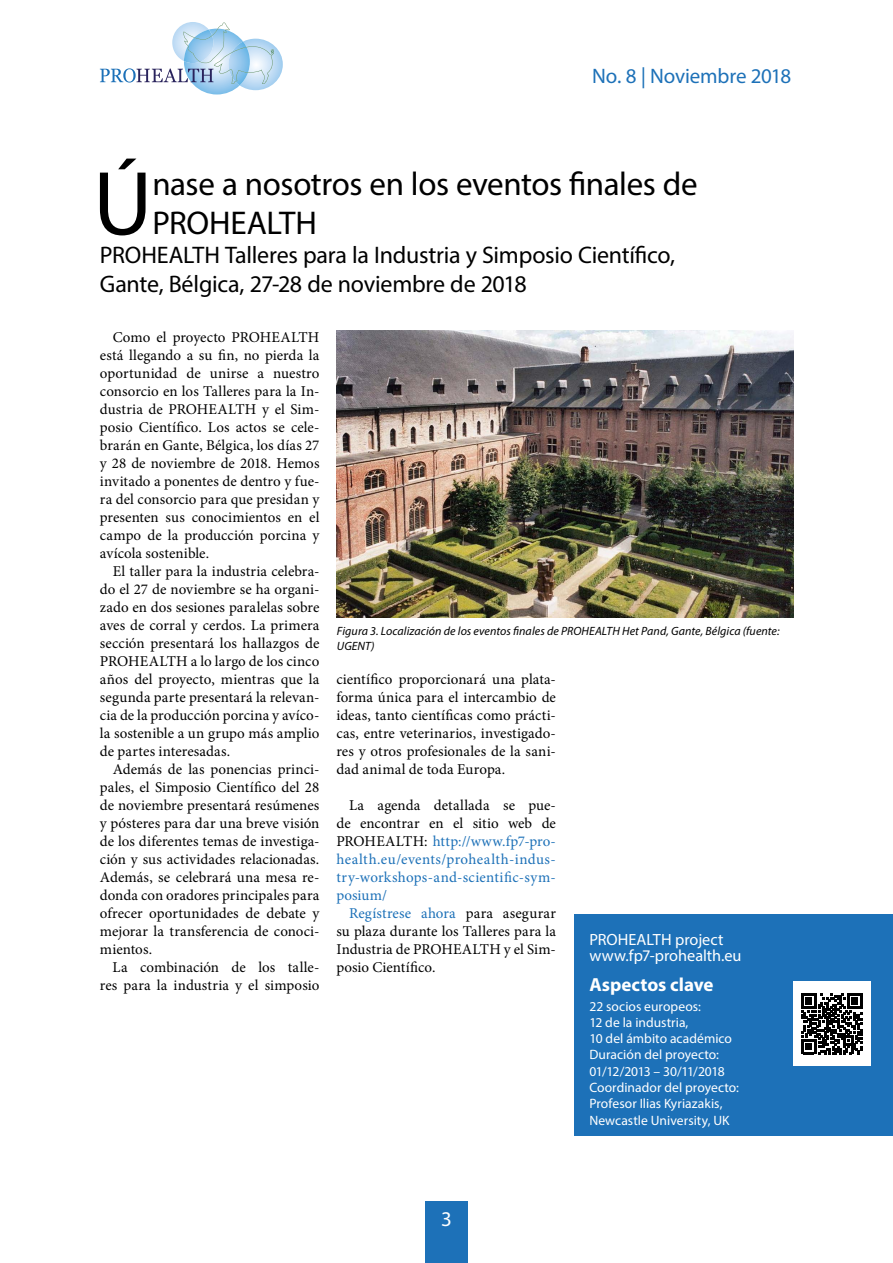
<style>
.page{position:relative;width:893px;height:1263px;background:#fff}
.page>*{position:absolute;margin:0;border:0;box-sizing:border-box;transform-origin:0 0}
.t1{font:91.8px "Myriad Pro";color:#000}
.t2{font:33px/39.6px "Myriad Pro";letter-spacing:-.015em;color:#000}
.t3{font:24px/28.8px "Myriad Pro";letter-spacing:-.01em;color:#000}
.t4{font:21px "Myriad Pro";letter-spacing:-.01em;color:#1d71b8}
.t5{font:21px "Myriad Pro";color:#fff}
.t6{font:700 19.05px "Myriad Pro";color:#fff}
.t7{font:16.35px/16.4px "Myriad Pro";color:#fff}
.t8{font:15px/18px "Minion Pro";color:#000;text-align:justify}
.t9{font:15px/18px "Minion Pro";letter-spacing:.02em;color:#1d71b8;text-align:justify}
.t10{font:13.5px/16.4px "Myriad Pro";letter-spacing:.005em;color:#fff}
.t11{font:italic 12px/14.4px "Myriad Pro";letter-spacing:.005em;color:#000}
.s1{font-family:"Frutiger LT";font-weight:300}
.s2{color:#000}
.s3{color:#1d71b8}
</style>
<div class="page">
<svg style="left:100px;top:22px;width:183px;height:72px"></svg>
<div style="left:425px;top:1202px;width:42px;height:61px;background:#1d71b8"></div>
<img style="left:337px;top:331px;width:456px;height:286px">
<div style="left:574px;top:914px;width:319px;height:66px;background:#1d71b8"></div>
<div style="left:574px;top:965px;width:319px;height:171px;background:#1d71b8"></div>
<div style="left:793px;top:982px;width:77px;height:84px;background:#fff"></div>
<svg style="left:801px;top:993px;width:61px;height:61px"></svg>
<h3 class="t4" style="left:592px;top:63px;width:200px">No. 8 <span class="s1">|</span> Noviembre 2018</h3>
<h1 class="t1" style="left:93px;top:147px;width:61px">Ú</h1>
<h2 class="t2" style="left:152px;top:163px;width:547px">nase a nosotros en los eventos finales de<br>PROHEALTH</h2>
<h3 class="t3" style="left:100px;top:240px;width:577px">PROHEALTH Talleres para la Industria y Simposio Científico,<br>Gante, Bélgica, 27-28 de noviembre de 2018</h3>
<p class="t8" style="left:100px;top:328px;width:221px;text-indent:13px">Como el proyecto PROHEALTH está llegando a su fin, no pierda la oportunidad de unirse a nuestro consorcio en los Talleres para la In&shy;dustria de PROHEALTH y el Sim&shy;posio Científico. Los actos se cele&shy;brarán en Gante, Bélgica, los días 27 y 28 de noviembre de 2018. Hemos invitado a ponentes de dentro y fue&shy;ra del consorcio para que presidan y presenten sus conocimientos en el campo de la producción porcina y avícola sostenible.</p>
<p class="t8" style="left:100px;top:562px;width:221px;text-indent:13px">El taller para la industria celebra&shy;do el 27 de noviembre se ha organi&shy;zado en dos sesiones paralelas sobre aves de corral y cerdos. La primera sección presentará los hallazgos de PROHEALTH a lo largo de los cinco años del proyecto, mientras que la segunda parte presentará la relevan&shy;cia de la producción porcina y avíco&shy;la sostenible a un grupo más amplio de partes interesadas.</p>
<p class="t8" style="left:100px;top:760px;width:221px;text-indent:13px">Además de las ponencias princi&shy;pales, el Simposio Científico del 28 de noviembre presentará resúmenes y pósteres para dar una breve visión de los diferentes temas de investiga&shy;ción y sus actividades relacionadas.<br>Además, se celebrará una mesa re&shy;donda con oradores principales para ofrecer oportunidades de debate y mejorar la transferencia de conoci&shy;mientos.</p>
<p class="t8" style="left:100px;top:958px;width:221px;text-align:right">La combinación de los talle&shy;res para la industria y el simposio</p>
<p class="t11" style="left:337px;top:624px;width:444px">Figura 3. Localización de los eventos finales de PROHEALTH Het Pand, Gante, Bélgica (fuente:<br>UGENT)</p>
<p class="t8" style="left:336px;top:670px;width:221px">científico proporcionará una plata&shy;forma única para el intercambio de ideas, tanto científicas como prácti&shy;cas, entre veterinarios, investigado&shy;res y otros profesionales de la sani&shy;dad animal de toda Europa.</p>
<p class="t9" style="left:336px;top:796px;width:221px;text-indent:13px"><span class="s2">La agenda detallada se pue&shy;de encontrar en el sitio web de PROHEALTH:</span> http://www.fp7-pro&shy;health.eu/events/prohealth-indus&shy;try-workshops-and-scientific-sym&shy;posium/</p>
<p class="t8" style="left:336px;top:904px;width:221px;text-indent:13px"><span class="s3">Regístrese ahora</span> para asegurar su plaza durante los Talleres para la Industria de PROHEALTH y el Sim&shy;posio Científico.</p>
<p class="t7" style="left:589px;top:931px;width:154px">PROHEALTH project www.fp7-prohealth.eu</p>
<p class="t6" style="left:589px;top:972px;width:126px">Aspectos clave</p>
<p class="t10" style="left:589px;top:998px;width:151px">22 socios europeos:<br>12 de la industria,<br>10 del ámbito académico<br>Duración del proyecto:<br>01/12/2013 – 30/11/2018<br>Coordinador del proyecto:<br>Profesor Ilias Kyriazakis,<br>Newcastle University, UK</p>
<h3 class="t5" style="left:441px;top:1206px;width:12px">3</h3>
</div>
